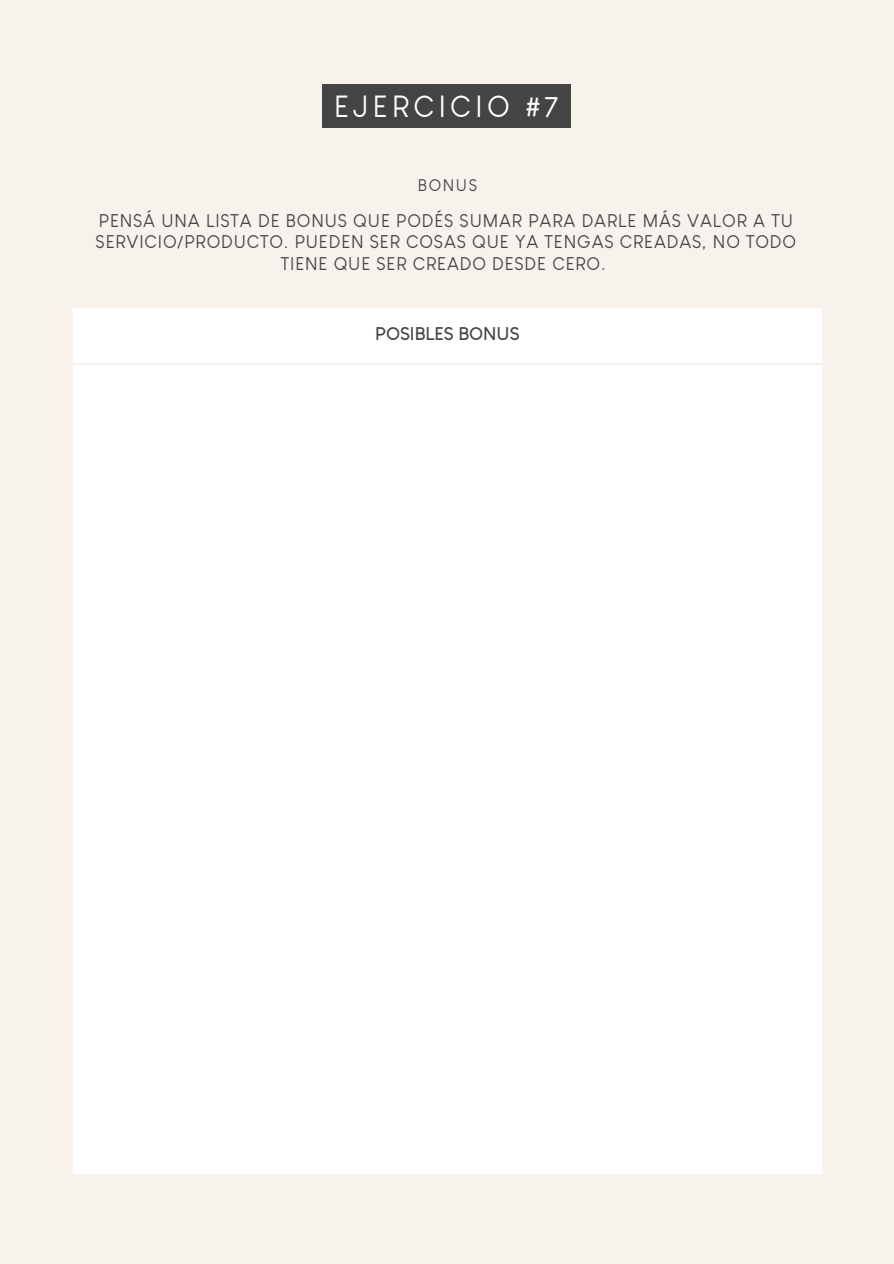
<style>
.page{position:relative;width:894px;height:1264px;background:#fff}
.page>*{position:absolute;margin:0;border:0;box-sizing:border-box;transform-origin:0 0}
.t1{font:30px "Louis George Cafe";letter-spacing:.15em;color:#fff}
.t2{font:18px/21.3px "Louis George Cafe";letter-spacing:.05em;color:#444;text-align:center}
.t3{font:700 18px "Louis George Cafe";color:#444}
.t4{font:16.5px "Louis George Cafe";letter-spacing:.1em;color:#444}
</style>
<div class="page">
<div style="left:0;top:0;width:893px;height:1263px;background:#f8f2ed"></div>
<div style="left:322px;top:85px;width:248px;height:43px;background:#444"></div>
<div style="left:73px;top:308px;width:749px;height:866px;background:#fff"></div>
<h1 class="t1" style="left:334px;top:88px;width:226px">EJERCICIO #7</h1>
<p class="t4" style="left:417px;top:175px;width:61px">BONUS</p>
<p class="t2" style="left:96px;top:210px;width:701px">PENSÁ UNA LISTA DE BONUS QUE PODÉS SUMAR PARA DARLE MÁS VALOR A TU<br>SERVICIO/PRODUCTO. PUEDEN SER COSAS QUE YA TENGAS CREADAS, NO TODO<br>TIENE QUE SER CREADO DESDE CERO.</p>
<p class="t3" style="left:375px;top:322px;width:146px">POSIBLES BONUS</p>
</div>
